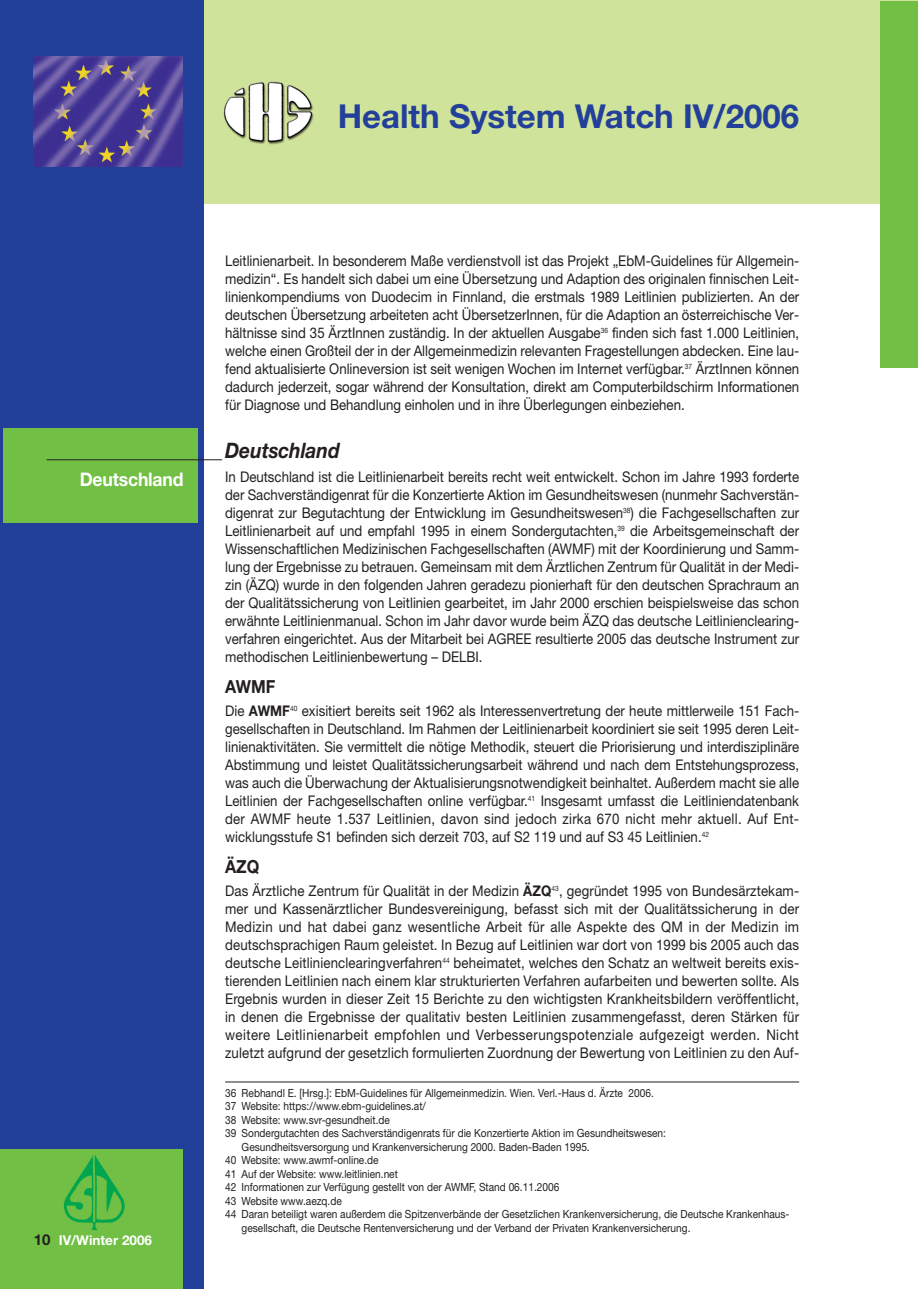
<style>
.page{position:relative;width:918px;height:1289px;background:#fff}
.page>*{position:absolute;margin:0;border:0;box-sizing:border-box;transform-origin:0 0}
.t1{font:700 33px "Helvetica Neue";color:#223f99}
.t2{font:italic 700 21.3px "Helvetica Neue";letter-spacing:-.005em;color:#231f20;scale:.9 1}
.t3{font:700 18.75px "Helvetica Neue";letter-spacing:-.01em;color:#fff;scale:.94 1}
.t4{font:700 18px "Helvetica Neue";color:#231f20;scale:.9 1}
.t5{font:14.7px/18px "Helvetica Neue";color:#231f20;text-align:justify;scale:.9 1}
.t6{font:700 13.5px "Helvetica Neue";color:#fff}
.t7{font:11.25px "Helvetica Neue";color:#231f20;scale:.9 1}
.s1{font-size:15px;color:#231f20}
.s2{font-weight:700}
</style>
<div class="page">
<div style="left:0;top:1px;width:918px;height:203px;background:#d0e39a"></div>
<div style="left:880px;top:1px;width:30px;height:366px;background:#71bf44"></div>
<div style="left:901px;top:1px;width:17px;height:366px;background:#71bf44"></div>
<img style="left:223px;top:81px;width:91px;height:64px">
<div style="left:0;top:1px;width:204px;height:1287px;background:#223f99"></div>
<div style="left:0;top:1149px;width:183px;height:139px;background:#71bf44"></div>
<img style="left:34px;top:56px;width:149px;height:111px">
<svg style="left:63px;top:1155px;width:62px;height:75px"></svg>
<hr style="left:225px;top:1081px;width:574px;height:1px;background:#231f20">
<div style="left:3px;top:428px;width:195px;height:94px;background:#71bf44"></div>
<hr style="left:47px;top:459px;width:175px;height:1px;background:#231f20">
<h1 class="t1" style="left:338px;top:104px;width:463px">Health System Watch IV/2006</h1>
<p class="t3" style="left:80px;top:472px;width:112px">Deutschland</p>
<p class="t6" style="left:34px;top:1235px;width:120px"><span class="s1">10</span> IV/Winter 2006</p>
<p class="t5" style="left:225px;top:253px;width:639px">Leitlinienarbeit. In besonderem Maße verdienstvoll ist das Projekt „EbM-Guidelines für Allgemein&shy;medizin“. Es handelt sich dabei um eine Übersetzung und Adaption des originalen finnischen Leit&shy;linienkompendiums von Duodecim in Finnland, die erstmals 1989 Leitlinien publizierten. An der deutschen Übersetzung arbeiteten acht ÜbersetzerInnen, für die Adaption an österreichische Ver&shy;hältnisse sind 35 ÄrztInnen zuständig. In der aktuellen Ausgabe<sup>36</sup> finden sich fast 1.000 Leitlinien, welche einen Großteil der in der Allgemeinmedizin relevanten Fragestellungen abdecken. Eine lau&shy;fend aktualisierte Onlineversion ist seit wenigen Wochen im Internet verfügbar.<sup>37</sup> ÄrztInnen können dadurch jederzeit, sogar während der Konsultation, direkt am Computerbildschirm Informationen für Diagnose und Behandlung einholen und in ihre Überlegungen einbeziehen.</p>
<h2 class="t2" style="left:225px;top:442px;width:129px">Deutschland</h2>
<p class="t5" style="left:225px;top:469px;width:639px">In Deutschland ist die Leitlinienarbeit bereits recht weit entwickelt. Schon im Jahre 1993 forderte der Sachverständigenrat für die Konzertierte Aktion im Gesundheitswesen (nunmehr Sachverstän&shy;digenrat zur Begutachtung der Entwicklung im Gesundheitswesen<sup>38</sup>) die Fachgesellschaften zur Leitlinienarbeit auf und empfahl 1995 in einem Sondergutachten,<sup>39</sup> die Arbeitsgemeinschaft der Wissenschaftlichen Medizinischen Fachgesellschaften (AWMF) mit der Koordinierung und Samm&shy;lung der Ergebnisse zu betrauen. Gemeinsam mit dem Ärztlichen Zentrum für Qualität in der Medi&shy;zin (ÄZQ) wurde in den folgenden Jahren geradezu pionierhaft für den deutschen Sprachraum an der Qualitätssicherung von Leitlinien gearbeitet, im Jahr 2000 erschien beispielsweise das schon erwähnte Leitlinienmanual. Schon im Jahr davor wurde beim ÄZQ das deutsche Leitlinienclearing&shy;verfahren eingerichtet. Aus der Mitarbeit bei AGREE resultierte 2005 das deutsche Instrument zur methodischen Leitlinienbewertung – DELBI.</p>
<p class="t4" style="left:225px;top:679px;width:57px">AWMF</p>
<p class="t5" style="left:225px;top:703px;width:639px">Die <span class="s2">AWMF</span><sup>40</sup> exisitiert bereits seit 1962 als Interessenvertretung der heute mittlerweile 151 Fach&shy;gesellschaften in Deutschland. Im Rahmen der Leitlinienarbeit koordiniert sie seit 1995 deren Leit&shy;linienaktivitäten. Sie vermittelt die nötige Methodik, steuert die Priorisierung und interdisziplinäre Abstimmung und leistet Qualitätssicherungsarbeit während und nach dem Entstehungsprozess, was auch die Überwachung der Aktualisierungsnotwendigkeit beinhaltet. Außerdem macht sie alle Leitlinien der Fachgesellschaften online verfügbar.<sup>41</sup> Insgesamt umfasst die Leitliniendatenbank der AWMF heute 1.537 Leitlinien, davon sind jedoch zirka 670 nicht mehr aktuell. Auf Ent&shy;wicklungsstufe S1 befinden sich derzeit 703, auf S2 119 und auf S3 45 Leitlinien.<sup>42</sup></p>
<p class="t4" style="left:225px;top:859px;width:39px">ÄZQ</p>
<p class="t5" style="left:225px;top:883px;width:639px">Das Ärztliche Zentrum für Qualität in der Medizin <span class="s2">ÄZQ</span><sup>43</sup>, gegründet 1995 von Bundesärztekam&shy;mer und Kassenärztlicher Bundesvereinigung, befasst sich mit der Qualitätssicherung in der Medizin und hat dabei ganz wesentliche Arbeit für alle Aspekte des QM in der Medizin im deutschsprachigen Raum geleistet. In Bezug auf Leitlinien war dort von 1999 bis 2005 auch das deutsche Leitlinienclearingverfahren<sup>44</sup> beheimatet, welches den Schatz an weltweit bereits exis&shy;tierenden Leitlinien nach einem klar strukturierten Verfahren aufarbeiten und bewerten sollte. Als Ergebnis wurden in dieser Zeit 15 Berichte zu den wichtigsten Krankheitsbildern veröffentlicht, in denen die Ergebnisse der qualitativ besten Leitlinien zusammengefasst, deren Stärken für weitere Leitlinienarbeit empfohlen und Verbesserungspotenziale aufgezeigt werden. Nicht zuletzt aufgrund der gesetzlich formulierten Zuordnung der Bewertung von Leitlinien zu den Auf-</p>
<p class="t7" style="left:225px;top:1088px;width:478px">36 Rebhandl E. [Hrsg.]: EbM-Guidelines für Allgemeinmedizin. Wien. Verl.-Haus d. Ärzte 2006.</p>
<p class="t7" style="left:225px;top:1102px;width:225px">37 Website: https://www.ebm-guidelines.at/</p>
<p class="t7" style="left:225px;top:1115px;width:185px">38 Website: www.svr-gesundheit.de</p>
<p class="t7" style="left:225px;top:1129px;width:491px">39 Sondergutachten des Sachverständigenrats für die Konzertierte Aktion im Gesundheitswesen:</p>
<p class="t7" style="left:242px;top:1142px;width:388px">Gesundheitsversorgung und Krankenversicherung 2000. Baden-Baden 1995.</p>
<p class="t7" style="left:225px;top:1156px;width:172px">40 Website: www.awmf-online.de</p>
<p class="t7" style="left:225px;top:1169px;width:194px">41 Auf der Website: www.leitlinien.net</p>
<p class="t7" style="left:225px;top:1183px;width:373px">42 Informationen zur Verfügung gestellt von der AWMF, Stand 06.11.2006</p>
<p class="t7" style="left:225px;top:1196px;width:131px">43 Website www.aezq.de</p>
<p class="t7" style="left:225px;top:1210px;width:629px">44 Daran beteiligt waren außerdem die Spitzenverbände der Gesetzlichen Krankenversicherung, die Deutsche Krankenhaus-</p>
<p class="t7" style="left:242px;top:1223px;width:500px">gesellschaft, die Deutsche Rentenversicherung und der Verband der Privaten Krankenversicherung.</p>
</div>
